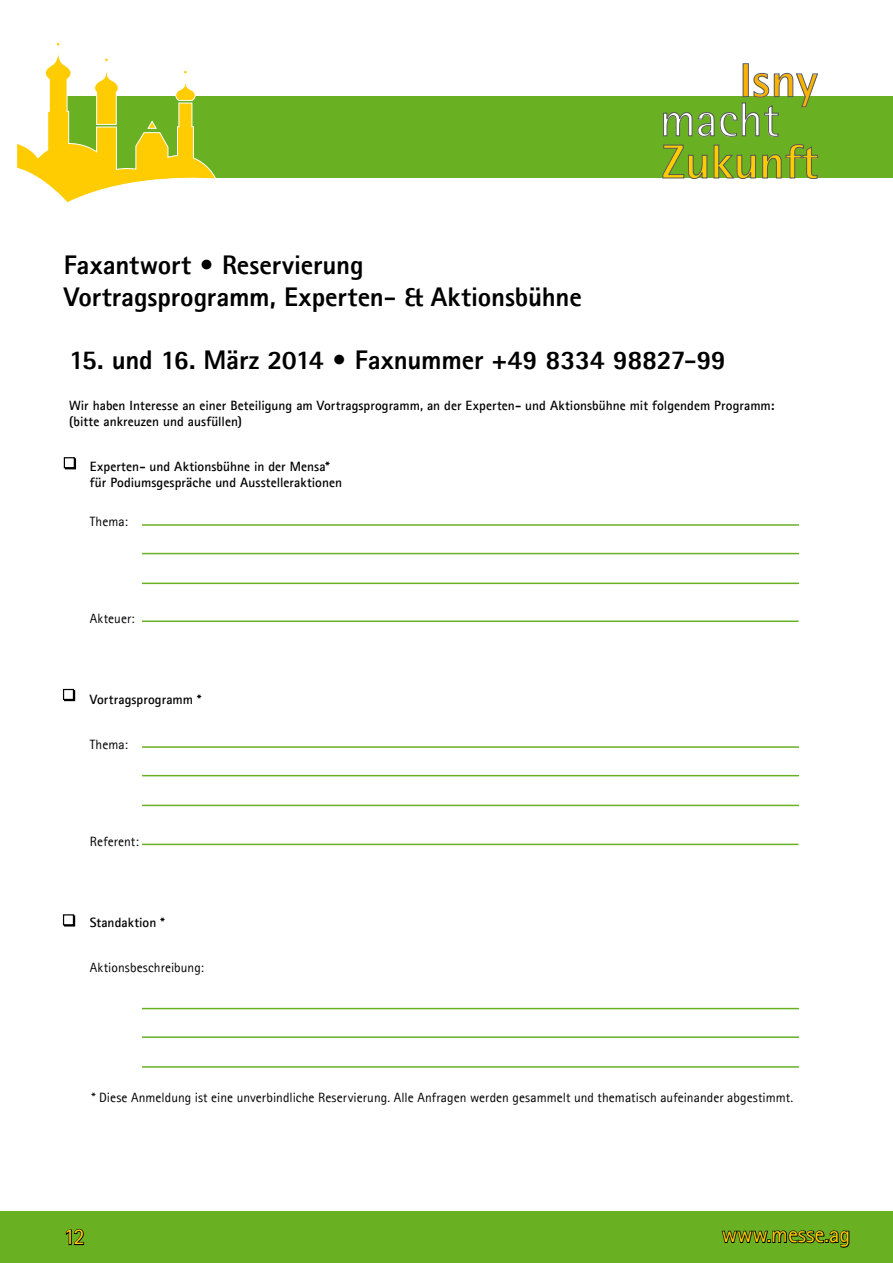
<style>
.page{position:relative;width:893px;height:1263px;background:#fff}
.page>*{position:absolute;margin:0;border:0;box-sizing:border-box;transform-origin:0 0}
.t1{font:700 47.7px "Agfa Rotis Semisans";color:#fecc00}
.t2{font:47.7px "Agfa Rotis Semisans";color:#fff}
.t3{font:700 47.7px "Agfa Rotis Semisans";color:#f9b200}
.t4{font:800 27px/32.4px "Agfa Rotis Sans Serif";letter-spacing:-.005em;color:#000}
.t5{font:22.5px "Agfa Rotis Sans Serif";color:#fecc00}
.t6{font:700 13.5px/16.2px "Agfa Rotis Sans Serif";letter-spacing:.005em;color:#000}
.t7{font:13.5px "Agfa Rotis Sans Serif";letter-spacing:.005em;color:#000}
</style>
<div class="page">
<div style="left:52px;top:97px;width:841px;height:81px;background:#6ab023"></div>
<div style="left:0;top:1211px;width:893px;height:52px;background:#6ab023"></div>
<div style="left:743px;top:63px;width:6px;height:34px;border:1px solid #58585a"></div>
<svg style="left:662px;top:144px;width:94px;height:35px"></svg>
<svg style="left:762px;top:144px;width:56px;height:35px"></svg>
<svg style="left:663px;top:73px;width:155px;height:64px"></svg>
<svg style="left:16px;top:43px;width:201px;height:160px"></svg>
<svg style="left:721px;top:1230px;width:129px;height:18px"></svg>
<svg style="left:65px;top:1229px;width:19px;height:17px"></svg>
<hr style="left:142px;top:524px;width:657px;height:2px;background:#6ab023">
<hr style="left:142px;top:553px;width:657px;height:1px;background:#6ab023">
<hr style="left:142px;top:583px;width:657px;height:1px;background:#6ab023">
<hr style="left:142px;top:620px;width:656px;height:2px;background:#6ab023">
<hr style="left:142px;top:746px;width:657px;height:2px;background:#6ab023">
<hr style="left:142px;top:1008px;width:657px;height:1px;background:#6ab023">
<hr style="left:142px;top:775px;width:657px;height:1px;background:#6ab023">
<hr style="left:142px;top:1036px;width:657px;height:2px;background:#6ab023">
<hr style="left:142px;top:805px;width:657px;height:1px;background:#6ab023">
<hr style="left:142px;top:1066px;width:657px;height:2px;background:#6ab023">
<hr style="left:142px;top:844px;width:656px;height:1px;background:#6ab023">
<div style="left:65px;top:458px;width:11px;height:11px;background:#000"></div>
<div style="left:64px;top:457px;width:11px;height:11px;background:#fff;border:1px solid #000"></div>
<div style="left:64px;top:690px;width:11px;height:11px;background:#000"></div>
<div style="left:63px;top:689px;width:11px;height:11px;background:#fff;border:1px solid #000"></div>
<div style="left:64px;top:915px;width:11px;height:11px;background:#000"></div>
<div style="left:63px;top:914px;width:11px;height:11px;background:#fff;border:1px solid #000"></div>
<h2 class="t4" style="left:64px;top:248px;width:520px">Faxantwort • Reservierung<br>Vortragsprogramm, Experten- &amp; Aktionsbühne</h2>
<h1 class="t3" style="left:739px;top:51px;width:80px">Isny</h1>
<h1 class="t1" style="left:662px;top:133px;width:158px">Zukunft</h1>
<h1 class="t2" style="left:660px;top:92px;width:121px">macht</h1>
<h2 class="t4" style="left:69px;top:343px;width:658px">15. und 16. März 2014 • Faxnummer +49 8334 98827-99</h2>
<p class="t6" style="left:69px;top:397px;width:707px">Wir haben Interesse an einer Beteiligung am Vortragsprogramm, an der Experten- und Aktionsbühne mit folgendem Programm: (bitte ankreuzen und ausfüllen)</p>
<p class="t6" style="left:90px;top:458px;width:254px">Experten- und Aktionsbühne in der Mensa* für Podiumsgespräche und Ausstelleraktionen</p>
<p class="t7" style="left:90px;top:513px;width:40px">Thema:</p>
<p class="t7" style="left:90px;top:610px;width:46px">Akteuer:</p>
<p class="t6" style="left:90px;top:691px;width:113px">Vortragsprogramm *</p>
<p class="t7" style="left:90px;top:736px;width:40px">Thema:</p>
<p class="t7" style="left:90px;top:833px;width:51px">Referent:</p>
<p class="t6" style="left:90px;top:914px;width:76px">Standaktion *</p>
<p class="t7" style="left:90px;top:959px;width:116px">Aktionsbeschreibung:</p>
<p class="t7" style="left:91px;top:1089px;width:703px">* Diese Anmeldung ist eine unverbindliche Reservierung. Alle Anfragen werden gesammelt und thematisch aufeinander abgestimmt.</p>
<h3 class="t5" style="left:64px;top:1223px;width:22px">12</h3>
<h3 class="t5" style="left:722px;top:1221px;width:130px">www.messe.ag</h3>
</div>
